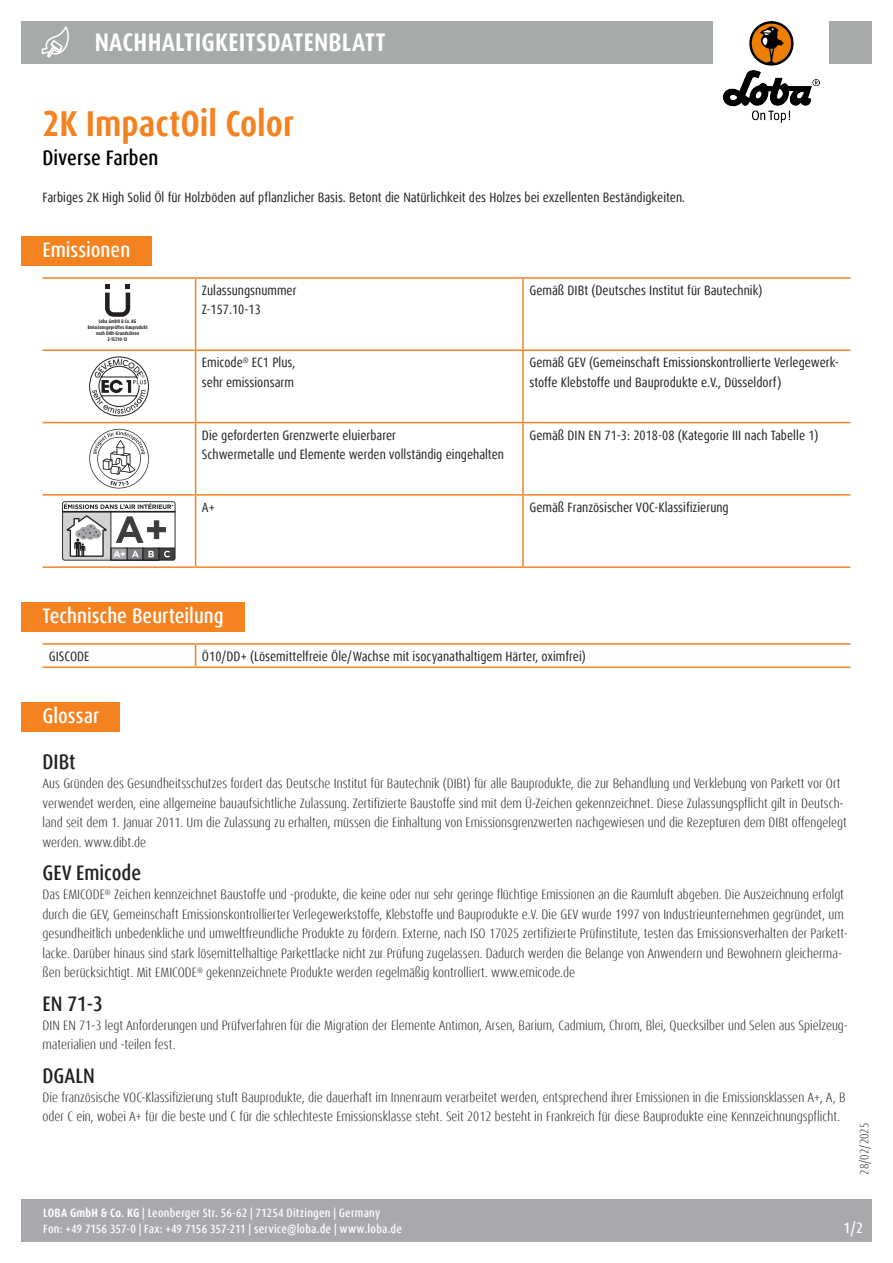
<style>
.page{position:relative;width:893px;height:1263px;background:#fff}
.page>*{position:absolute;margin:0;border:0;box-sizing:border-box;transform-origin:0 0}
.Name{font:700 condensed 36px "Dax OT";color:#f58220}
.t1{font:700 condensed 25.5px "Dax OT";letter-spacing:.01em;color:#fff}
.Titel{font:500 condensed 21px "Dax OT";color:#fff}
.Titel_Glossar{font:500 condensed 21px "Dax OT";color:#231f20}
.t2{font:500 condensed 21px "Dax OT";color:#000001}
.t3{font:500 condensed 15px "Dax OT";color:#fff}
.Text_Glossar{font:300 condensed 13.5px/19.5px "Dax OT";color:#231f20}
.Text{font:condensed 13.5px/19.5px "Dax OT";color:#231f20}
.t4{font:500 condensed 12px/16.5px "Dax OT";letter-spacing:.015em;color:#fff}
.t5{font:300 condensed 12px "Dax OT";letter-spacing:.005em;color:#231f20}
.t6{font:700 5.1px/6px "Dax Pro";color:#231f20;text-align:center;scale:.82 1}
.s1{font-weight:700}
</style>
<div class="page">
<div style="left:21px;top:1199px;width:851px;height:43px;background:#a8a9ad"></div>
<div style="left:21px;top:21px;width:851px;height:43px;background:#a7aaaa"></div>
<svg style="left:41px;top:27px;width:28px;height:31px"></svg>
<img style="left:714px;top:21px;width:115px;height:102px">
<hr style="left:196px;top:349px;width:327px;height:2px;background:#f58220">
<hr style="left:523px;top:349px;width:327px;height:2px;background:#f58220">
<hr style="left:196px;top:422px;width:327px;height:1px;background:#f58220">
<hr style="left:523px;top:422px;width:327px;height:1px;background:#f58220">
<hr style="left:196px;top:494px;width:327px;height:2px;background:#f58220">
<hr style="left:523px;top:494px;width:327px;height:2px;background:#f58220">
<hr style="left:196px;top:566px;width:327px;height:2px;background:#f58220">
<hr style="left:523px;top:566px;width:327px;height:2px;background:#f58220">
<hr style="left:43px;top:277px;width:153px;height:2px;background:#f58220">
<hr style="left:196px;top:277px;width:327px;height:2px;background:#f58220">
<hr style="left:523px;top:277px;width:327px;height:2px;background:#f58220">
<hr style="left:522px;top:279px;width:2px;height:70px;background:#f58220">
<hr style="left:522px;top:351px;width:2px;height:71px;background:#f58220">
<hr style="left:522px;top:423px;width:2px;height:71px;background:#f58220">
<hr style="left:522px;top:496px;width:2px;height:70px;background:#f58220">
<hr style="left:195px;top:279px;width:1px;height:70px;background:#f58220">
<hr style="left:43px;top:349px;width:153px;height:2px;background:#f58220">
<hr style="left:195px;top:351px;width:1px;height:71px;background:#f58220">
<hr style="left:43px;top:422px;width:153px;height:1px;background:#f58220">
<hr style="left:195px;top:423px;width:1px;height:71px;background:#f58220">
<hr style="left:43px;top:494px;width:153px;height:2px;background:#f58220">
<hr style="left:195px;top:496px;width:1px;height:70px;background:#f58220">
<hr style="left:43px;top:566px;width:153px;height:2px;background:#f58220">
<div style="left:21px;top:236px;width:131px;height:29px;background:#f58220"></div>
<svg style="left:105px;top:284px;width:25px;height:33px"></svg>
<div style="left:89px;top:357px;width:60px;height:59px;border:1px solid #231f20;border-radius:50%"></div>
<svg style="left:92px;top:359px;width:54px;height:55px"></svg>
<svg style="left:89px;top:429px;width:60px;height:59px"></svg>
<svg style="left:62px;top:501px;width:114px;height:60px"></svg>
<hr style="left:43px;top:666px;width:153px;height:2px;background:#f58220">
<hr style="left:196px;top:666px;width:654px;height:2px;background:#f58220">
<svg style="left:195px;top:645px;width:1px;height:21px"></svg>
<hr style="left:43px;top:643px;width:153px;height:2px;background:#f58220">
<hr style="left:196px;top:643px;width:654px;height:2px;background:#f58220">
<div style="left:21px;top:602px;width:224px;height:29px;background:#f58220"></div>
<div style="left:21px;top:702px;width:99px;height:29px;background:#f58220"></div>
<h2 class="t1" style="left:95px;top:26px;width:292px">NACHHALTIGKEITSDATENBLATT</h2>
<p class="Name" style="left:43px;top:100px;width:253px">2K ImpactOil Color</p>
<h3 class="t2" style="left:43px;top:145px;width:117px">Diverse Farben</h3>
<p class="Text" style="left:43px;top:188px;width:644px">Farbiges 2K High Solid Öl für Holzböden auf pflanzlicher Basis. Betont die Natürlichkeit des Holzes bei exzellenten Beständigkeiten.</p>
<p class="Titel" style="left:43px;top:236px;width:89px">Emissionen</p>
<p class="t6" style="left:88px;top:319px;width:74px">Loba GmbH &amp; Co. KG<br>Emissionsgeprüftes Bauprodukt nach DIBt-Grundsätzen<br>Z-157.10-13</p>
<p class="Text" style="left:202px;top:281px;width:96px">Zulassungsnummer</p>
<p class="Text" style="left:202px;top:300px;width:60px">Z-157.10-13</p>
<p class="Text" style="left:529px;top:281px;width:235px">Gemäß DIBt (Deutsches Institut für Bautechnik)</p>
<p class="Text" style="left:202px;top:353px;width:95px">Emicode<sup>®</sup> EC1 Plus,</p>
<p class="Text" style="left:202px;top:372px;width:93px">sehr emissionsarm</p>
<p class="Text" style="left:529px;top:353px;width:311px">Gemäß GEV (Gemeinschaft Emissionskontrollierte Verlegewerk&shy;stoffe Klebstoffe und Bauprodukte e.V., Düsseldorf)</p>
<p class="Text" style="left:202px;top:425px;width:196px">Die geforderten Grenzwerte eluierbarer</p>
<p class="Text" style="left:202px;top:445px;width:304px">Schwermetalle und Elemente werden vollständig eingehalten</p>
<p class="Text" style="left:529px;top:425px;width:291px">Gemäß DIN EN 71-3: 2018-08 (Kategorie III nach Tabelle 1)</p>
<p class="Text" style="left:202px;top:497px;width:15px">A+</p>
<p class="Text" style="left:529px;top:497px;width:201px">Gemäß Französischer VOC-Klassifizierung</p>
<p class="Titel" style="left:43px;top:602px;width:183px">Technische Beurteilung</p>
<p class="Text" style="left:49px;top:647px;width:42px">GISCODE</p>
<p class="Text" style="left:202px;top:647px;width:385px">Ö10/DD+ (Lösemittelfreie Öle/Wachse mit isocyanathaltigem Härter, oximfrei)</p>
<p class="Titel" style="left:43px;top:702px;width:58px">Glossar</p>
<p class="Titel_Glossar" style="left:43px;top:748px;width:35px">DIBt</p>
<p class="Text_Glossar" style="left:43px;top:774px;width:806px">Aus Gründen des Gesundheitsschutzes fordert das Deutsche Institut für Bautechnik (DIBt) für alle Bauprodukte, die zur Behandlung und Verklebung von Parkett vor Ort verwendet werden, eine allgemeine bauaufsichtliche Zulassung. Zertifizierte Baustoffe sind mit dem Ü-Zeichen gekennzeichnet. Diese Zulassungspflicht gilt in Deutsch&shy;land seit dem 1. Januar 2011. Um die Zulassung zu erhalten, müssen die Einhaltung von Emissionsgrenzwerten nachgewiesen und die Rezepturen dem DIBt offengelegt werden. www.dibt.de</p>
<p class="Titel_Glossar" style="left:43px;top:859px;width:100px">GEV Emicode</p>
<p class="Text_Glossar" style="left:43px;top:885px;width:807px">Das EMICODE<sup>®</sup> Zeichen kennzeichnet Baustoffe und -produkte, die keine oder nur sehr geringe flüchtige Emissionen an die Raumluft abgeben. Die Auszeichnung erfolgt durch die GEV, Gemeinschaft Emissionskontrollierter Verlegewerkstoffe, Klebstoffe und Bauprodukte e.V. Die GEV wurde 1997 von Industrieunternehmen gegründet, um gesundheitlich unbedenkliche und umweltfreundliche Produkte zu fördern. Externe, nach ISO 17025 zertifizierte Prüfinstitute, testen das Emissionsverhalten der Parkett&shy;lacke. Darüber hinaus sind stark lösemittelhaltige Parkettlacke nicht zur Prüfung zugelassen. Dadurch werden die Belange von Anwendern und Bewohnern gleicherma&shy;ßen berücksichtigt. Mit EMICODE<sup>®</sup> gekennzeichnete Produkte werden regelmäßig kontrolliert. www.emicode.de</p>
<p class="Titel_Glossar" style="left:43px;top:990px;width:62px">EN 71-3</p>
<p class="Text_Glossar" style="left:43px;top:1015px;width:807px">DIN EN 71-3 legt Anforderungen und Prüfverfahren für die Migration der Elemente Antimon, Arsen, Barium, Cadmium, Chrom, Blei, Quecksilber und Selen aus Spielzeug&shy;materialien und -teilen fest.</p>
<p class="Titel_Glossar" style="left:43px;top:1062px;width:54px">DGALN</p>
<p class="Text_Glossar" style="left:43px;top:1088px;width:805px">Die französische VOC-Klassifizierung stuft Bauprodukte, die dauerhaft im Innenraum verarbeitet werden, entsprechend ihrer Emissionen in die Emissionsklassen A+, A, B oder C ein, wobei A+ für die beste und C für die schlechteste Emissionsklasse steht. Seit 2012 besteht in Frankreich für diese Bauprodukte eine Kennzeichnungspflicht.</p>
<p class="t5" style="left:857px;top:1175px;width:54px;rotate:-90deg">28/02/2025</p>
<p class="t4" style="left:43px;top:1205px;width:360px"><span class="s1">LOBA GmbH &amp; Co. KG</span> | Leonberger Str. 56-62 | 71254 Ditzingen | Germany<br>Fon: +49 7156 357-0 | Fax: +49 7156 357-211 | service@loba.de | www.loba.de</p>
<p class="t3" style="left:843px;top:1218px;width:21px">1/2</p>
</div>
